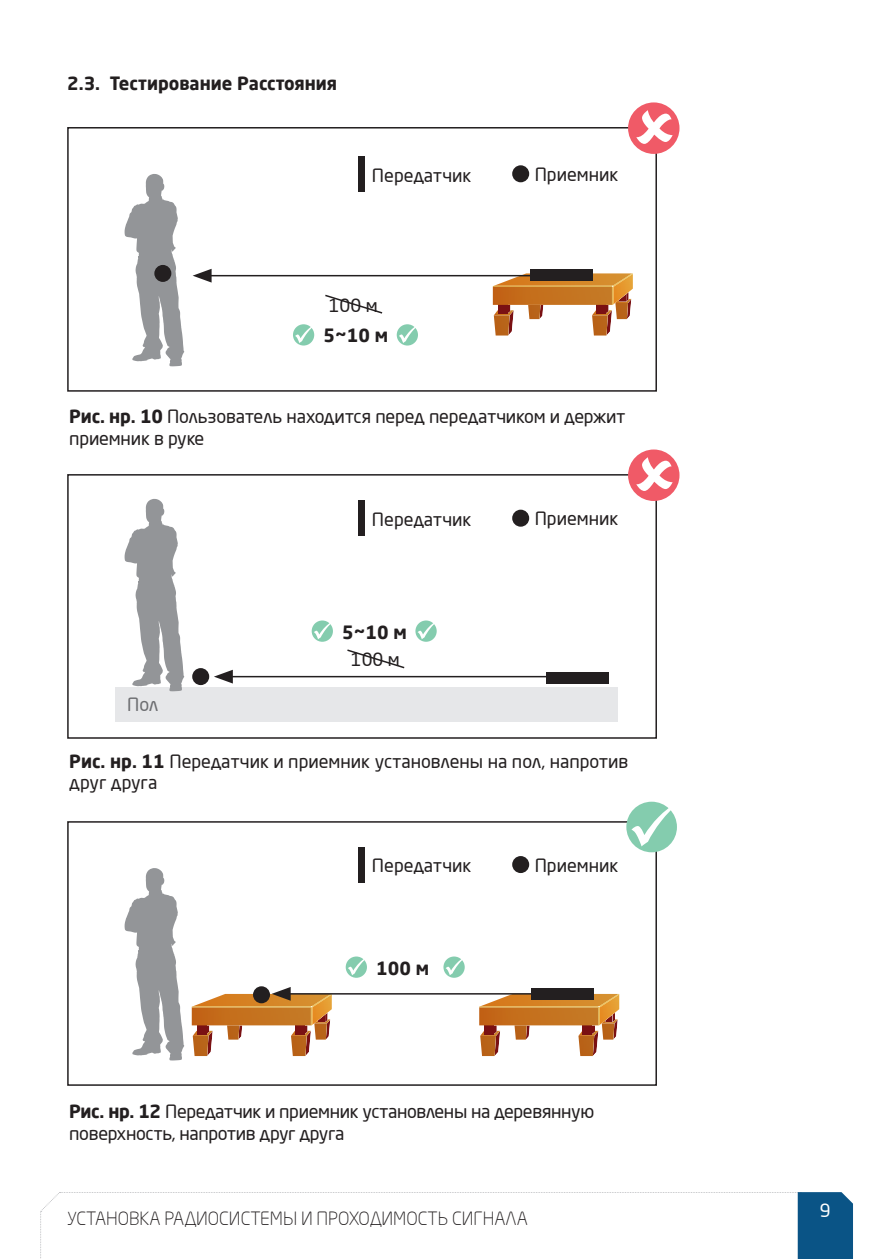
<style>
.page{position:relative;width:893px;height:1259px;background:#fff}
.page>*{position:absolute;margin:0;border:0;box-sizing:border-box;transform-origin:0 0}
.t1{font:18px/21.6px "Neo Sans Pro";letter-spacing:-.01em;color:#231f20}
.t2{font:300 18px "Neo Sans Pro";color:#231f20}
.t3{font:700 18px "Neo Sans Pro";color:#231f20}
.t4{font:18px "Neo Sans Pro";color:#6d6e71}
.t5{font:18px "Neo Sans Pro";color:#fff}
.s1{font-weight:700}
</style>
<div class="page">
<svg style="left:40px;top:1192px;width:813px;height:67px"></svg>
<div style="left:67px;top:127px;width:590px;height:265px;border:2px solid #231f20"></div>
<div style="left:67px;top:474px;width:590px;height:265px;border:2px solid #231f20"></div>
<div style="left:67px;top:821px;width:590px;height:264px;border:2px solid #231f20"></div>
<svg style="left:125px;top:174px;width:59px;height:192px"></svg>
<svg style="left:125px;top:868px;width:59px;height:192px"></svg>
<div style="left:546px;top:671px;width:63px;height:12px;background:#231f20"></div>
<div style="left:154px;top:265px;width:17px;height:17px;background:#231f20;border-radius:50%"></div>
<div style="left:192px;top:668px;width:17px;height:17px;background:#231f20;border-radius:50%"></div>
<div style="left:628px;top:102px;width:51px;height:52px;background:#f05a67;border-radius:50%"></div>
<svg style="left:636px;top:110px;width:37px;height:34px"></svg>
<div style="left:628px;top:449px;width:51px;height:52px;background:#f05a67;border-radius:50%"></div>
<svg style="left:636px;top:457px;width:37px;height:34px"></svg>
<svg style="left:347px;top:649px;width:58px;height:20px"></svg>
<svg style="left:312px;top:620px;width:21px;height:22px"></svg>
<svg style="left:314px;top:621px;width:19px;height:18px"></svg>
<svg style="left:325px;top:294px;width:58px;height:20px"></svg>
<div style="left:293px;top:324px;width:21px;height:21px;background:#84ccae;border-radius:50%"></div>
<svg style="left:295px;top:325px;width:19px;height:18px"></svg>
<div style="left:397px;top:324px;width:21px;height:21px;background:#84ccae;border-radius:50%"></div>
<svg style="left:399px;top:325px;width:19px;height:18px"></svg>
<svg style="left:415px;top:620px;width:22px;height:22px"></svg>
<svg style="left:418px;top:621px;width:18px;height:18px"></svg>
<hr style="left:228px;top:676px;width:320px;height:1px;background:#231f20">
<svg style="left:214px;top:670px;width:19px;height:13px"></svg>
<div style="left:626px;top:801px;width:51px;height:51px;background:#84ccae;border-radius:50%"></div>
<svg style="left:631px;top:803px;width:45px;height:43px"></svg>
<img style="left:632px;top:273px;width:1px;height:13px">
<svg style="left:493px;top:273px;width:139px;height:62px"></svg>
<img style="left:618px;top:994px;width:1px;height:12px">
<svg style="left:479px;top:994px;width:139px;height:62px"></svg>
<img style="left:331px;top:994px;width:1px;height:12px">
<div style="left:530px;top:269px;width:63px;height:12px;background:#231f20"></div>
<hr style="left:207px;top:275px;width:341px;height:1px;background:#231f20">
<svg style="left:193px;top:269px;width:19px;height:13px"></svg>
<div style="left:115px;top:687px;width:503px;height:35px;background:#e6e7e9"></div>
<svg style="left:125px;top:499px;width:59px;height:192px"></svg>
<div style="left:531px;top:987px;width:63px;height:12px;background:#231f20"></div>
<div style="left:346px;top:956px;width:21px;height:21px;background:#84ccae;border-radius:50%"></div>
<svg style="left:348px;top:957px;width:19px;height:18px"></svg>
<svg style="left:443px;top:956px;width:22px;height:21px"></svg>
<svg style="left:446px;top:957px;width:18px;height:18px"></svg>
<hr style="left:286px;top:993px;width:284px;height:1px;background:#231f20">
<svg style="left:192px;top:987px;width:139px;height:69px"></svg>
<div style="left:358px;top:156px;width:7px;height:36px;background:#231f20"></div>
<div style="left:512px;top:165px;width:17px;height:17px;background:#231f20;border-radius:50%"></div>
<div style="left:358px;top:500px;width:7px;height:36px;background:#231f20"></div>
<div style="left:512px;top:510px;width:17px;height:17px;background:#231f20;border-radius:50%"></div>
<div style="left:358px;top:846px;width:7px;height:36px;background:#231f20"></div>
<div style="left:512px;top:856px;width:17px;height:17px;background:#231f20;border-radius:50%"></div>
<p class="t3" style="left:67px;top:74px;width:272px">2.3. Тестирование Расстояния</p>
<p class="t1" style="left:372px;top:164px;width:101px">Передатчик</p>
<p class="t1" style="left:535px;top:163px;width:85px">Приемник</p>
<p class="t1" style="left:329px;top:294px;width:51px">100 м</p>
<p class="t3" style="left:324px;top:324px;width:66px">5~10 м</p>
<p class="t1" style="left:69px;top:405px;width:558px"><span class="s1">Рис. нр. 10</span> Пользователь находится перед передатчиком и держит приемник в руке</p>
<p class="t1" style="left:372px;top:508px;width:101px">Передатчик</p>
<p class="t1" style="left:535px;top:507px;width:85px">Приемник</p>
<p class="t3" style="left:342px;top:620px;width:66px">5~10 м</p>
<p class="t4" style="left:127px;top:693px;width:33px">Пол</p>
<p class="t1" style="left:351px;top:649px;width:51px">100 м</p>
<p class="t1" style="left:69px;top:750px;width:561px"><span class="s1">Рис. нр. 11</span> Передатчик и приемник установлены на пол, напротив друг друга</p>
<p class="t1" style="left:372px;top:854px;width:101px">Передатчик</p>
<p class="t1" style="left:535px;top:854px;width:85px">Приемник</p>
<p class="t3" style="left:376px;top:956px;width:54px">100 м</p>
<p class="t1" style="left:69px;top:1100px;width:526px"><span class="s1">Рис. нр. 12</span> Передатчик и приемник установлены на деревянную поверхность, напротив друг друга</p>
<p class="t2" style="left:67px;top:1207px;width:462px">УСТАНОВКА РАДИОСИСТЕМЫ И ПРОХОДИМОСТЬ СИГНАЛА</p>
<p class="t5" style="left:820px;top:1199px;width:12px">9</p>
</div>
